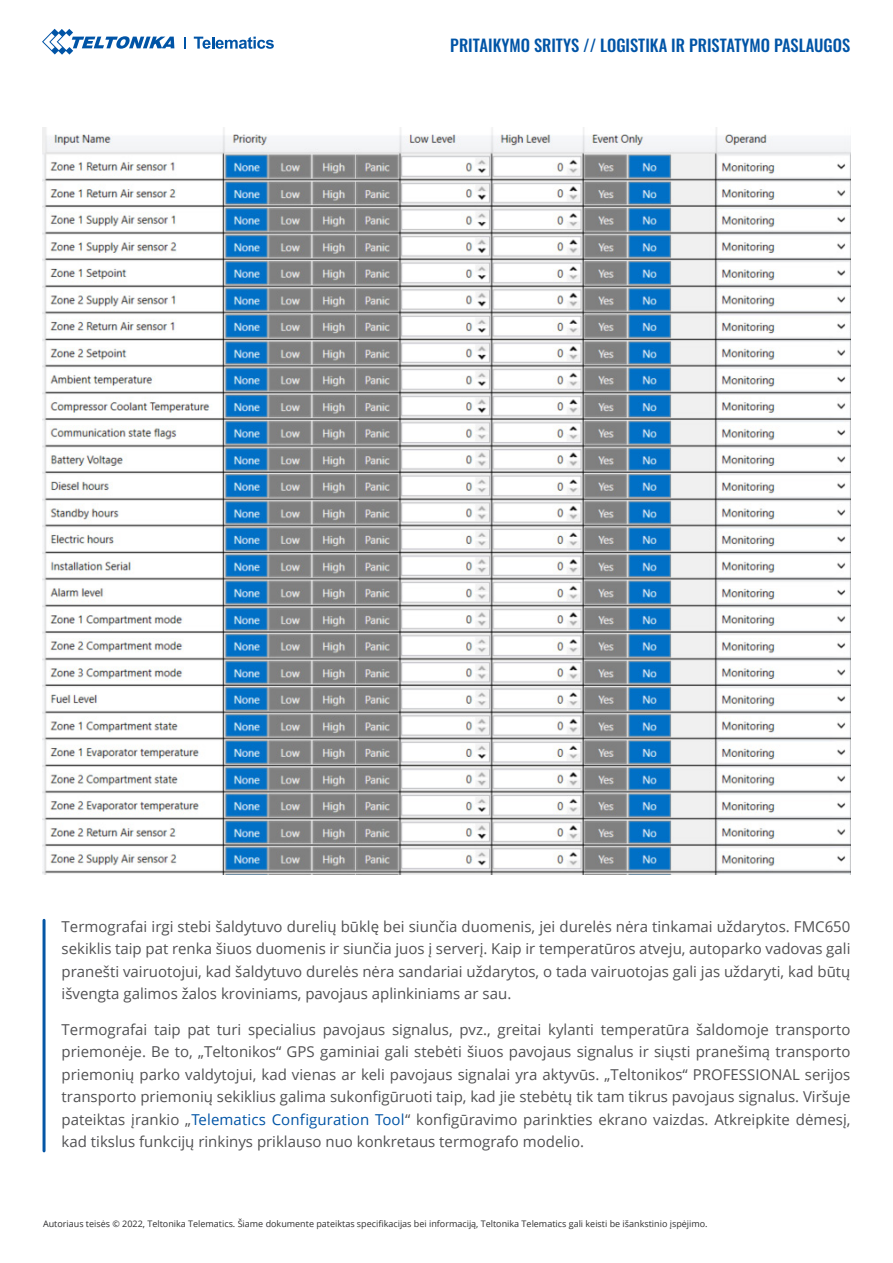
<style>
.page{position:relative;width:893px;height:1263px;background:#fff}
.page>*{position:absolute;margin:0;border:0;box-sizing:border-box;transform-origin:0 0}
.t1{font:500 16.5px "Oswald";color:#0054a6}
.t2{font:15px/22.5px "Open Sans";color:#515153;text-align:justify}
.t3{font:9px "Open Sans";color:#2e2e2f}
.s1{color:#0054a6}
</style>
<div class="page">
<svg style="left:184px;top:37px;width:1px;height:12px"></svg>
<svg style="left:42px;top:29px;width:132px;height:26px"></svg>
<svg style="left:194px;top:37px;width:80px;height:12px"></svg>
<img style="left:43px;top:128px;width:807px;height:746px">
<hr style="left:43px;top:920px;width:3px;height:231px;background:#0556a5">
<p class="t1" style="left:450px;top:37px;width:401px">PRITAIKYMO SRITYS // LOGISTIKA IR PRISTATYMO PASLAUGOS</p>
<p class="t2" style="left:62px;top:915px;width:790px">Termografai irgi stebi šaldytuvo durelių būklę bei siunčia duomenis, jei durelės nėra tinkamai uždarytos. FMC650 sekiklis taip pat renka šiuos duomenis ir siunčia juos į serverį. Kaip ir temperatūros atveju, autoparko vadovas gali pranešti vairuotojui, kad šaldytuvo durelės nėra sandariai uždarytos, o tada vairuotojas gali jas uždaryti, kad būtų išvengta galimos žalos kroviniams, pavojaus aplinkiniams ar sau.</p>
<p class="t2" style="left:62px;top:1017px;width:790px">Termografai taip pat turi specialius pavojaus signalus, pvz., greitai kylanti temperatūra šaldomoje transporto priemonėje. Be to, „Teltonikos“ GPS gaminiai gali stebėti šiuos pavojaus signalus ir siųsti pranešimą transporto priemonių parko valdytojui, kad vienas ar keli pavojaus signalai yra aktyvūs. „Teltonikos“ PROFESSIONAL serijos transporto priemonių sekiklius galima sukonfigūruoti taip, kad jie stebėtų tik tam tikrus pavojaus signalus. Viršuje pateiktas įrankio „<span class="s1">Telematics Configuration Tool</span>“ konfigūravimo parinkties ekrano vaizdas. Atkreipkite dėmesį, kad tikslus funkcijų rinkinys priklauso nuo konkretaus termografo modelio.</p>
<p class="t3" style="left:43px;top:1218px;width:666px">Autoriaus teisės © 2022, Teltonika Telematics. Šiame dokumente pateiktas specifikacijas bei informaciją, Teltonika Telematics gali keisti be išankstinio įspėjimo.</p>
</div>
